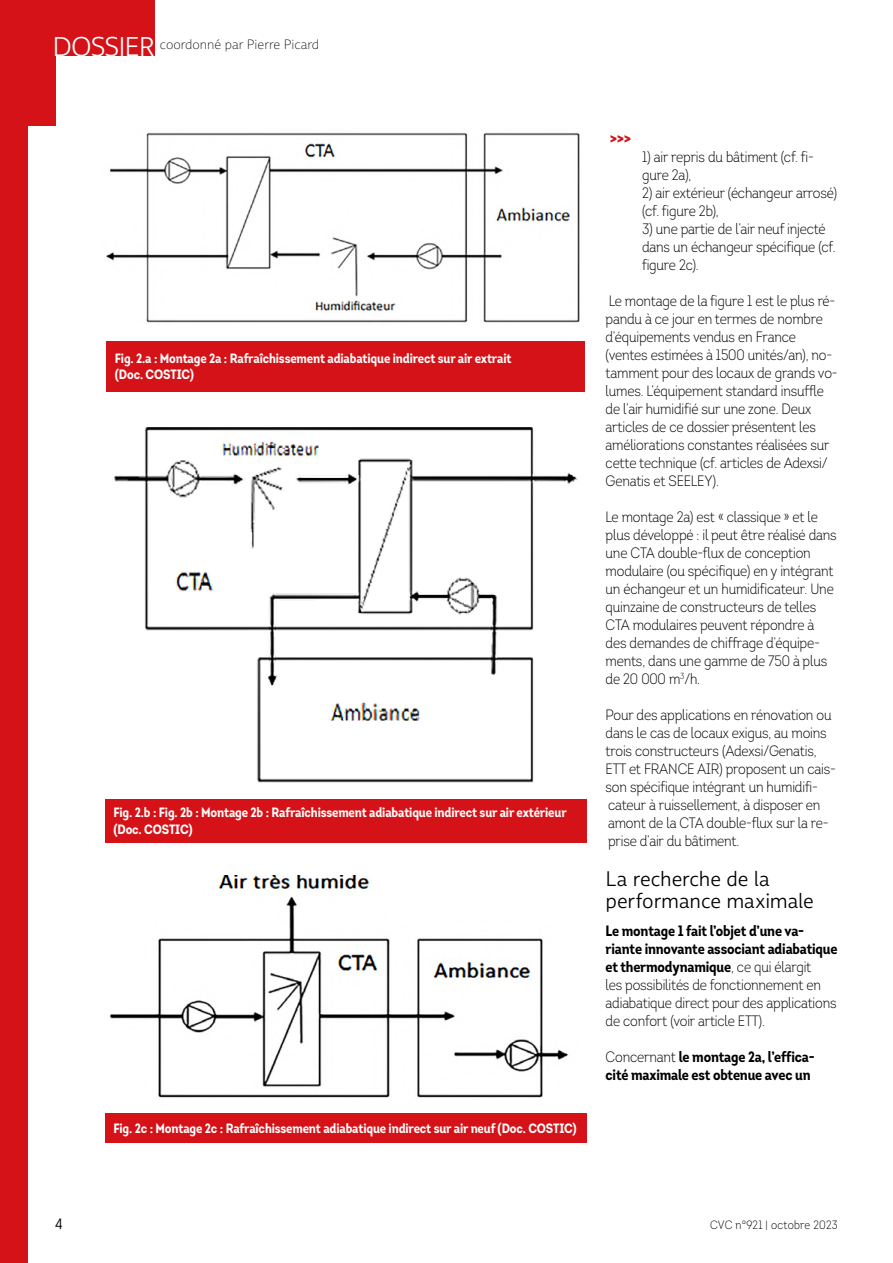
<style>
.page{position:relative;width:893px;height:1263px;background:#fff}
.page>*{position:absolute;margin:0;border:0;box-sizing:border-box;transform-origin:0 0}
.INTER_DOS{font:300 21px/22.5px "Multiple Sans Pro";letter-spacing:-.005em;color:#000}
.TEXTE_COURANT{font:300 15px/18px "Intro Cond";letter-spacing:-.01em;color:#000}
.TXT_A_RETRAIT{font:300 15px/18px "Intro Cond";letter-spacing:-.01em;color:#000}
.TEXTE_COURANT-2{font:700 15px/18px "Intro Cond";letter-spacing:-.01em;color:#000}
.FLECHES_SUITE{font:900 15px "Intro Cond";color:#d41217}
.t1{font:15px "Intro Cond";color:#000}
.LEGENDE{font:700 13.5px/16.5px "Intro Cond";letter-spacing:-.01em;color:#fff}
.t2{font:200 13.5px "Multiple Sans Pro";color:#000}
.t3{font:300 12px "Intro Cond";letter-spacing:.02em;color:#000}
.s1{font-weight:300;font-size:27px;color:#fff}
.s2{font-weight:700}
.s3{font-weight:300}
</style>
<div class="page">
<div style="left:0;top:55px;width:28px;height:1208px;background:#d41217"></div>
<div style="left:0;top:0;width:155px;height:55px;background:#d41217"></div>
<div style="left:0;top:55px;width:55px;height:71px;background:#d41217"></div>
<div style="left:106px;top:341px;width:478px;height:50px;background:#d41217"></div>
<div style="left:105px;top:799px;width:482px;height:43px;background:#d41217"></div>
<div style="left:105px;top:1113px;width:482px;height:30px;background:#d41217"></div>
<img style="left:106px;top:132px;width:474px;height:191px">
<img style="left:114px;top:427px;width:464px;height:356px">
<img style="left:110px;top:875px;width:459px;height:223px">
<p class="t2" style="left:53px;top:37px;width:268px"><span class="s1">DOSSIER</span> coordonné par Pierre Picard</p>
<p class="LEGENDE" style="left:115px;top:350px;width:398px">Fig. 2.a : Montage 2a : Rafraîchissement adiabatique indirect sur air extrait (Doc. COSTIC)</p>
<p class="LEGENDE" style="left:113px;top:804px;width:455px">Fig. 2.b : Fig. 2b : Montage 2b : Rafraîchissement adiabatique indirect sur air extérieur (Doc. COSTIC)</p>
<p class="LEGENDE" style="left:113px;top:1120px;width:465px">Fig. 2c : Montage 2c : Rafraîchissement adiabatique indirect sur air neuf (Doc. COSTIC)</p>
<p class="FLECHES_SUITE" style="left:610px;top:129px;width:23px">&gt;&gt;&gt;</p>
<p class="TXT_A_RETRAIT" style="left:642px;top:148px;width:173px">1) air repris du bâtiment (cf. fi&shy;gure 2a),</p>
<p class="TXT_A_RETRAIT" style="left:642px;top:184px;width:196px">2) air extérieur (échangeur arrosé) (cf. figure 2b),</p>
<p class="TXT_A_RETRAIT" style="left:642px;top:220px;width:195px">3) une partie de l’air neuf injecté dans un échangeur spécifique (cf. figure 2c).</p>
<p class="TEXTE_COURANT" style="left:606px;top:292px;width:234px">Le montage de la figure 1 est le plus ré&shy;pandu à ce jour en termes de nombre d’équipements vendus en France (ventes estimées à 1500 unités/an), no&shy;tamment pour des locaux de grands vo&shy;lumes. L’équipement standard insuffle de l’air humidifié sur une zone. Deux articles de ce dossier présentent les améliorations constantes réalisées sur cette technique (cf. articles de Adexsi/ Genatis et SEELEY).</p>
<p class="TEXTE_COURANT" style="left:606px;top:508px;width:233px">Le montage 2a) est « classique » et le plus développé : il peut être réalisé dans une CTA double-flux de conception modulaire (ou spécifique) en y intégrant un échangeur et un humidificateur. Une quinzaine de constructeurs de telles CTA modulaires peuvent répondre à des demandes de chiffrage d’équipe&shy;ments, dans une gamme de 750 à plus de 20 000 m<sup>3</sup>/h.</p>
<p class="TEXTE_COURANT" style="left:606px;top:706px;width:232px">Pour des applications en rénovation ou dans le cas de locaux exigus, au moins trois constructeurs (Adexsi/Genatis, ETT et FRANCE AIR) proposent un cais&shy;son spécifique intégrant un humidifi&shy;cateur à ruissellement, à disposer en amont de la CTA double-flux sur la re&shy;prise d’air du bâtiment.</p>
<p class="INTER_DOS" style="left:606px;top:867px;width:210px">La recherche de la performance maximale</p>
<p class="TEXTE_COURANT" style="left:606px;top:922px;width:233px"><span class="s2">Le montage 1 fait l’objet d’une va&shy;riante innovante associant adiabatique et thermodynamique</span>, ce qui élargit<br>les possibilités de fonctionnement en adiabatique direct pour des applications de confort (voir article ETT).</p>
<p class="TEXTE_COURANT-2" style="left:606px;top:1048px;width:211px"><span class="s3">Concernant</span> le montage 2a, l’effica&shy;cité maximale est obtenue avec un</p>
<p class="t1" style="left:55px;top:1215px;width:9px">4</p>
<p class="t3" style="left:710px;top:1217px;width:129px">CVC n°921 | octobre 2023</p>
</div>
